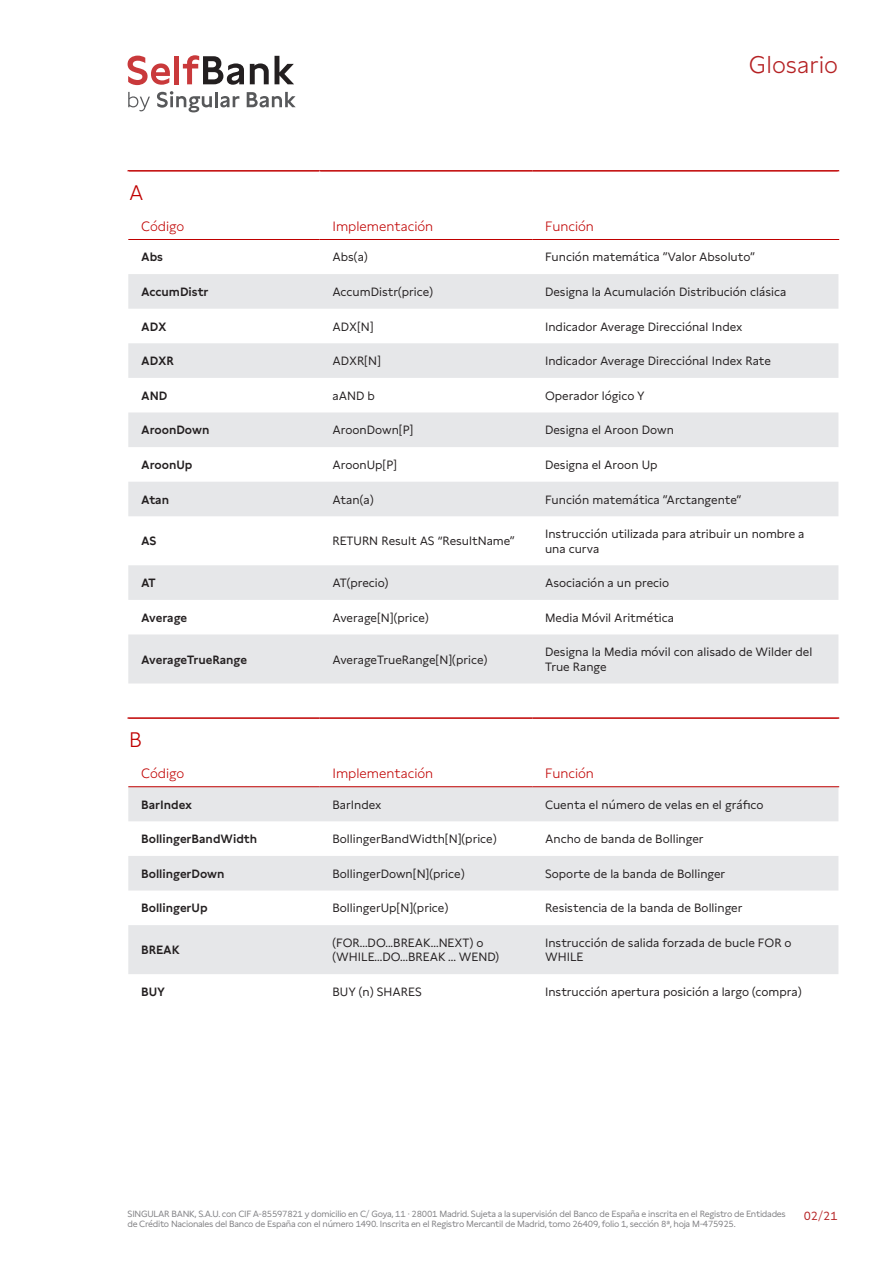
<style>
.page{position:relative;width:893px;height:1263px;background:#fff}
.page>*{position:absolute;margin:0;border:0;box-sizing:border-box;transform-origin:0 0}
.t1{font:300 24px "Lynstone";color:#b52123}
.Titulo_1{font:300 21px "Lynstone";color:#c00000}
.Titulo_2{font:300 13.5px "Lynstone";color:#c00000}
.t2{font:12px/14.4px "Lynstone";color:#231f20}
.t3{font:600 12px "Lynstone";color:#231f20}
.t4{font:12px "Lynstone";color:#b52123}
.t5{font:9px/10.8px "Lynstone";letter-spacing:-.03em;color:#808083}
</style>
<div class="page">
<svg style="left:128px;top:92px;width:22px;height:19px"></svg>
<svg style="left:157px;top:91px;width:55px;height:21px"></svg>
<hr style="left:215px;top:92px;width:3px;height:15px;background:#57585a">
<svg style="left:220px;top:96px;width:19px;height:11px"></svg>
<svg style="left:247px;top:92px;width:49px;height:15px"></svg>
<svg style="left:128px;top:56px;width:42px;height:29px"></svg>
<hr style="left:175px;top:56px;width:4px;height:28px;background:#c9393b">
<svg style="left:183px;top:55px;width:61px;height:30px"></svg>
<svg style="left:250px;top:63px;width:19px;height:21px"></svg>
<svg style="left:275px;top:56px;width:19px;height:28px"></svg>
<svg style="left:128px;top:274px;width:710px;height:700px"></svg>
<hr style="left:319px;top:719px;width:1px;height:40px;background:#fff">
<hr style="left:531px;top:719px;width:2px;height:40px;background:#fff">
<svg style="left:319px;top:759px;width:1px;height:27px"></svg>
<hr style="left:531px;top:759px;width:2px;height:27px;background:#fff">
<hr style="left:128px;top:239px;width:192px;height:1px;background:#c00000">
<hr style="left:320px;top:239px;width:212px;height:1px;background:#c00000">
<hr style="left:532px;top:239px;width:307px;height:1px;background:#c00000">
<hr style="left:320px;top:170px;width:212px;height:2px;background:#c00000">
<hr style="left:532px;top:170px;width:307px;height:2px;background:#c00000">
<hr style="left:128px;top:170px;width:192px;height:2px;background:#c00000">
<hr style="left:128px;top:717px;width:192px;height:2px;background:#c00000">
<hr style="left:320px;top:717px;width:212px;height:2px;background:#c00000">
<hr style="left:532px;top:717px;width:307px;height:2px;background:#c00000">
<hr style="left:128px;top:719px;width:1px;height:40px;background:#fff">
<hr style="left:128px;top:786px;width:192px;height:1px;background:#c00000">
<hr style="left:320px;top:786px;width:212px;height:1px;background:#c00000">
<hr style="left:532px;top:786px;width:307px;height:1px;background:#c00000">
<h1 class="t1" style="left:749px;top:47px;width:91px">Glosario</h1>
<p class="Titulo_1" style="left:129px;top:176px;width:16px">A</p>
<p class="Titulo_2" style="left:141px;top:216px;width:45px">Código</p>
<p class="Titulo_2" style="left:332px;top:216px;width:102px">Implementación</p>
<p class="Titulo_2" style="left:545px;top:216px;width:50px">Función</p>
<p class="t3" style="left:141px;top:248px;width:24px">Abs</p>
<p class="t2" style="left:332px;top:249px;width:37px">Abs(a)</p>
<p class="t2" style="left:545px;top:249px;width:211px">Función matemática ”Valor Absoluto”</p>
<p class="t3" style="left:141px;top:282px;width:69px">AccumDistr</p>
<p class="t2" style="left:332px;top:284px;width:102px">AccumDistr(price)</p>
<p class="t2" style="left:545px;top:284px;width:243px">Designa la Acumulación Distribución clásica</p>
<p class="t3" style="left:141px;top:317px;width:27px">ADX</p>
<p class="t2" style="left:332px;top:318px;width:43px">ADX[N]</p>
<p class="t2" style="left:545px;top:318px;width:199px">Indicador Average Direcciónal Index</p>
<p class="t3" style="left:141px;top:352px;width:34px">ADXR</p>
<p class="t2" style="left:332px;top:353px;width:50px">ADXR[N]</p>
<p class="t2" style="left:545px;top:353px;width:227px">Indicador Average Direcciónal Index Rate</p>
<p class="t3" style="left:141px;top:386px;width:28px">AND</p>
<p class="t2" style="left:332px;top:387px;width:44px">aAND b</p>
<p class="t2" style="left:545px;top:387px;width:101px">Operador lógico Y</p>
<p class="t3" style="left:141px;top:421px;width:70px">AroonDown</p>
<p class="t2" style="left:332px;top:422px;width:82px">AroonDown[P]</p>
<p class="t2" style="left:545px;top:422px;width:130px">Designa el Aroon Down</p>
<p class="t3" style="left:141px;top:455px;width:53px">AroonUp</p>
<p class="t2" style="left:332px;top:457px;width:66px">AroonUp[P]</p>
<p class="t2" style="left:545px;top:457px;width:114px">Designa el Aroon Up</p>
<p class="t3" style="left:141px;top:490px;width:30px">Atan</p>
<p class="t2" style="left:332px;top:491px;width:43px">Atan(a)</p>
<p class="t2" style="left:545px;top:491px;width:198px">Función matemática ”Arctangente”</p>
<p class="t3" style="left:141px;top:532px;width:17px">AS</p>
<p class="t2" style="left:332px;top:533px;width:184px">RETURN Result AS “ResultName”</p>
<p class="t2" style="left:545px;top:526px;width:261px">Instrucción utilizada para atribuir un nombre a una curva</p>
<p class="t3" style="left:141px;top:574px;width:16px">AT</p>
<p class="t2" style="left:332px;top:575px;width:57px">AT(precio)</p>
<p class="t2" style="left:545px;top:575px;width:126px">Asociación a un precio</p>
<p class="t3" style="left:141px;top:608px;width:47px">Average</p>
<p class="t2" style="left:332px;top:609px;width:98px">Average[N](price)</p>
<p class="t2" style="left:545px;top:609px;width:131px">Media Móvil Aritmética</p>
<p class="t3" style="left:141px;top:650px;width:107px">AverageTrueRange</p>
<p class="t2" style="left:332px;top:651px;width:156px">AverageTrueRange[N](price)</p>
<p class="t2" style="left:545px;top:644px;width:269px">Designa la Media móvil con alisado de Wilder del<br>True Range</p>
<p class="Titulo_1" style="left:129px;top:723px;width:14px">B</p>
<p class="Titulo_2" style="left:141px;top:763px;width:45px">Código</p>
<p class="Titulo_2" style="left:332px;top:763px;width:102px">Implementación</p>
<p class="Titulo_2" style="left:545px;top:763px;width:50px">Función</p>
<p class="t3" style="left:141px;top:795px;width:53px">BarIndex</p>
<p class="t2" style="left:332px;top:796px;width:50px">BarIndex</p>
<p class="t2" style="left:545px;top:796px;width:220px">Cuenta el número de velas en el gráfico</p>
<p class="t3" style="left:141px;top:830px;width:118px">BollingerBandWidth</p>
<p class="t2" style="left:332px;top:831px;width:166px">BollingerBandWidth[N](price)</p>
<p class="t2" style="left:545px;top:831px;width:160px">Ancho de banda de Bollinger</p>
<p class="t3" style="left:141px;top:864px;width:85px">BollingerDown</p>
<p class="t2" style="left:332px;top:865px;width:134px">BollingerDown[N](price)</p>
<p class="t2" style="left:545px;top:865px;width:182px">Soporte de la banda de Bollinger</p>
<p class="t3" style="left:141px;top:899px;width:68px">BollingerUp</p>
<p class="t2" style="left:332px;top:900px;width:117px">BollingerUp[N](price)</p>
<p class="t2" style="left:545px;top:900px;width:199px">Resistencia de la banda de Bollinger</p>
<p class="t3" style="left:141px;top:941px;width:40px">BREAK</p>
<p class="t2" style="left:332px;top:935px;width:168px">(FOR...DO...BREAK...NEXT) o (WHILE...DO...BREAK ... WEND)</p>
<p class="t2" style="left:545px;top:935px;width:248px">Instrucción de salida forzada de bucle FOR o<br>WHILE</p>
<p class="t3" style="left:141px;top:982px;width:26px">BUY</p>
<p class="t2" style="left:332px;top:984px;width:91px">BUY (n) SHARES</p>
<p class="t2" style="left:545px;top:984px;width:258px">Instrucción apertura posición a largo (compra)</p>
<p class="t5" style="left:128px;top:1207px;width:660px">SINGULAR BANK, S.A.U. con CIF A-85597821 y domicilio en C/ Goya, 11 · 28001 Madrid. Sujeta a la supervisión del Banco de España e inscrita en el Registro de Entidades de Crédito Nacionales del Banco de España con el número 1490. Inscrita en el Registro Mercantil de Madrid, tomo 26409, folio 1, sección 8ª, hoja M-475925.</p>
<p class="t4" style="left:804px;top:1207px;width:36px">02/21</p>
</div>
